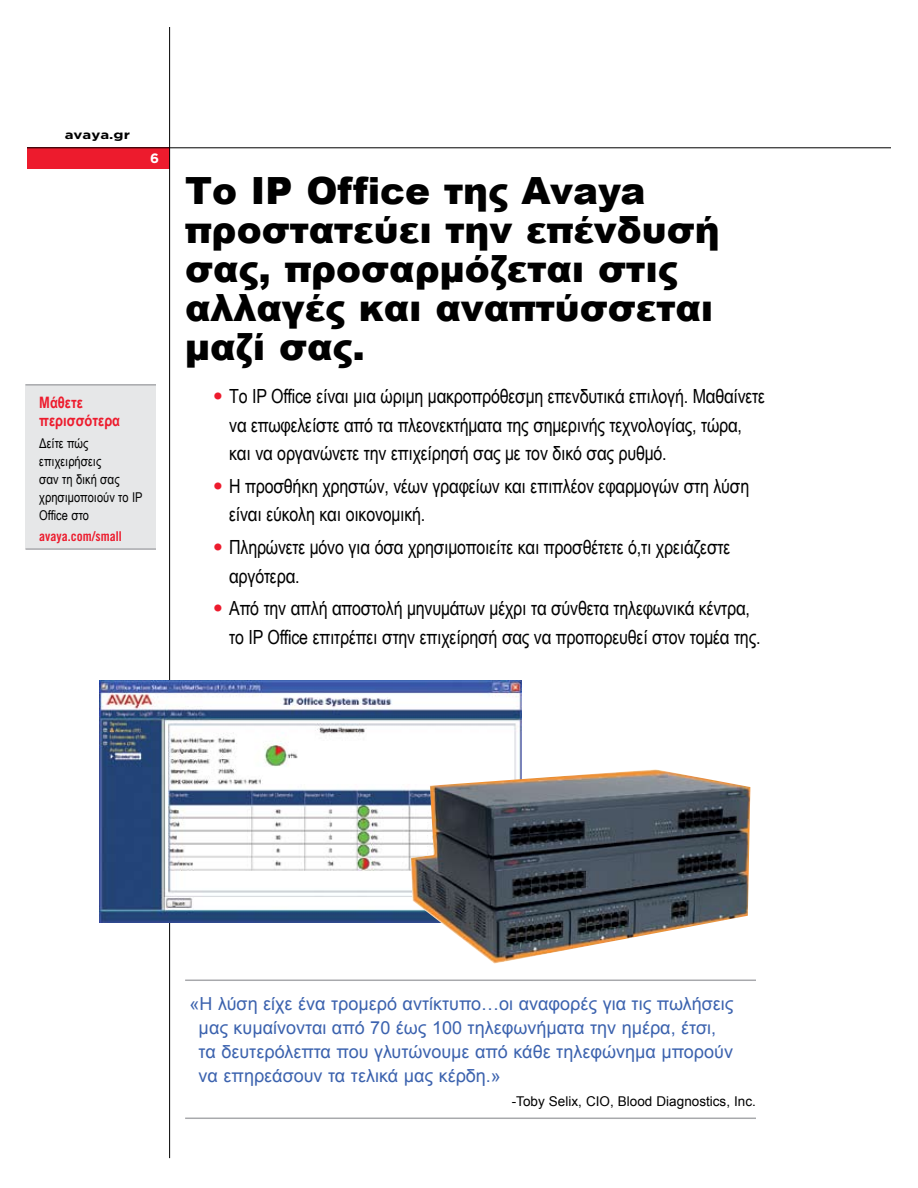
<style>
.page{position:relative;width:918px;height:1188px;background:#fff}
.page>*{position:absolute;margin:0;border:0;box-sizing:border-box;transform-origin:0 0}
.t1{font:900 37.5px/39px "Arial";color:#000}
.t2{font:19.5px/28.5px "Arial Narrow";letter-spacing:-.01em;color:#000}
.t3{font:18px/24px "Arial";color:#3b62ae}
.t4{font:700 15.75px/18px "Arial Narrow";color:#ed1b2d}
.t5{font:13.5px/18px "Arial Narrow";color:#000}
.t6{font:13.5px "Arial";color:#000}
.t7{font:13.5px "Trade Gothic Bold Cond Twenty";color:#ed1b2d}
.t8{font:700 13.5px "Gotham";color:#fff}
.t9{font:700 12px "Gotham";color:#000;scale:1.25 1}
.s1{font-family:"Trade Gothic Cond Eighteen";color:#ed1b2d}
</style>
<div class="page">
<div style="left:27px;top:147px;width:143px;height:22px;background:#ed1b2d"></div>
<hr style="left:27px;top:147px;width:864px;height:1px;background:#000">
<hr style="left:169px;top:27px;width:1px;height:1131px;background:#000">
<div style="left:26px;top:384px;width:130px;height:164px;background:#e6e7e8"></div>
<hr style="left:26px;top:548px;width:130px;height:2px;background:#a8a9ac">
<hr style="left:26px;top:384px;width:130px;height:2px;background:#a8a9ac">
<hr style="left:185px;top:1118px;width:571px;height:1px;background:#a8a9ac">
<hr style="left:185px;top:980px;width:571px;height:1px;background:#a8a9ac">
<img style="left:99px;top:681px;width:423px;height:241px">
<img style="left:411px;top:769px;width:339px;height:195px">
<p class="t9" style="left:65px;top:128px;width:54px">avaya.gr</p>
<p class="t8" style="left:150px;top:151px;width:10px">6</p>
<p class="t4" style="left:39px;top:392px;width:82px">Μάθετε περισσότερα</p>
<p class="t5" style="left:39px;top:434px;width:105px">Δείτε πώς επιχειρήσεις<br>σαν τη δική σας χρησιμοποιούν το IP<br>Office στο</p>
<p class="t7" style="left:39px;top:528px;width:84px">avaya.com/small</p>
<h1 class="t1" style="left:185px;top:170px;width:536px">Το IP Office της Avaya προστατεύει την επένδυσή σας, προσαρμόζεται στις αλλαγές και αναπτύσσεται μαζί σας.</h1>
<p class="t2" style="left:229px;top:381px;width:537px;text-indent:-16px"><span class="s1">•</span> Το IP Office είναι μια ώριμη μακροπρόθεσμη επενδυτικά επιλογή. Μαθαίνετε να επωφελείστε από τα πλεονεκτήματα της σημερινής τεχνολογίας, τώρα, και να οργανώνετε την επιχείρησή σας με τον δικό σας ρυθμό.</p>
<p class="t2" style="left:229px;top:471px;width:522px;text-indent:-16px"><span class="s1">•</span> Η προσθήκη χρηστών, νέων γραφείων και επιπλέον εφαρμογών στη λύση είναι εύκολη και οικονομική.</p>
<p class="t2" style="left:229px;top:532px;width:503px;text-indent:-16px"><span class="s1">•</span> Πληρώνετε μόνο για όσα χρησιμοποιείτε και προσθέτετε ό,τι χρειάζεστε αργότερα.</p>
<p class="t2" style="left:229px;top:594px;width:533px;text-indent:-16px"><span class="s1">•</span> Από την απλή αποστολή μηνυμάτων μέχρι τα σύνθετα τηλεφωνικά κέντρα, το IP Office επιτρέπει στην επιχείρησή σας να προπορευθεί στον τομέα της.</p>
<p class="t3" style="left:199px;top:992px;width:536px;text-indent:-9px">«Η λύση είχε ένα τρομερό αντίκτυπο…οι αναφορές για τις πωλήσεις μας κυμαίνονται από 70 έως 100 τηλεφωνήματα την ημέρα, έτσι, τα δευτερόλεπτα που γλυτώνουμε από κάθε τηλεφώνημα μπορούν να επηρεάσουν τα τελικά μας κέρδη.»</p>
<p class="t6" style="left:512px;top:1092px;width:246px">-Toby Selix, CIO, Blood Diagnostics, Inc.</p>
</div>
